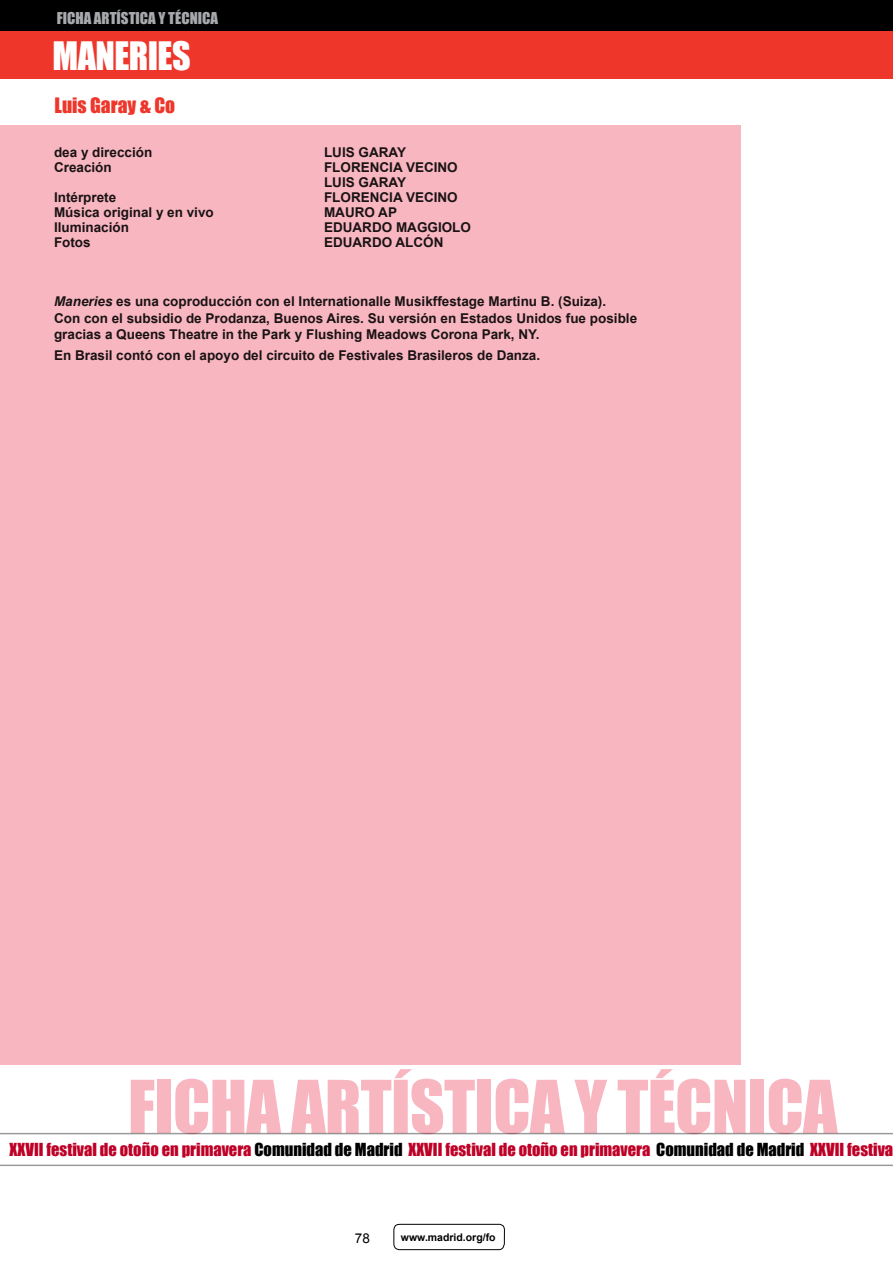
<style>
.page{position:relative;width:893px;height:1263px;background:#fff}
.page>*{position:absolute;margin:0;border:0;box-sizing:border-box;transform-origin:0 0}
.t1{font:67.5px "Impact";letter-spacing:-.01em;color:#f8b6c0}
.t2{font:36px "Impact";letter-spacing:-.015em;color:#fff}
.t3{font:19.5px "Impact";color:#ee362b}
.t4{font:16.5px "Impact";color:#be0027}
.t5{font:15px "Impact";color:#a7a9ac}
.t6{font:700 13.5px/16.2px "Arial";color:#000}
.t7{font:13.5px "Arial";color:#000}
.t8{font:700 10.5px "Arial";color:#000}
.s1{font-style:italic}
.s2{color:#000}
</style>
<div class="page">
<svg style="left:393px;top:1223px;width:112px;height:27px"></svg>
<div style="left:0;top:0;width:893px;height:40px;background:#000"></div>
<div style="left:0;top:125px;width:741px;height:940px;background:#f8b6c0"></div>
<div style="left:0;top:31px;width:893px;height:48px;background:#ee362b"></div>
<hr style="left:0;top:1133px;width:893px;height:1px;background:#000">
<hr style="left:0;top:1164px;width:893px;height:2px;background:#000">
<p class="t5" style="left:57px;top:6px;width:163px">FICHA ARTÍSTICA Y TÉCNICA</p>
<h2 class="t2" style="left:53px;top:28px;width:140px">MANERIES</h2>
<h3 class="t3" style="left:55px;top:90px;width:122px">Luis Garay &amp; Co</h3>
<p class="t6" style="left:54px;top:145px;width:100px">dea y dirección</p>
<p class="t6" style="left:324px;top:145px;width:84px">LUIS GARAY</p>
<p class="t6" style="left:54px;top:160px;width:59px">Creación</p>
<p class="t6" style="left:324px;top:160px;width:135px;line-height:15px">FLORENCIA VECINO<br>LUIS GARAY</p>
<p class="t6" style="left:54px;top:190px;width:64px">Intérprete</p>
<p class="t6" style="left:324px;top:190px;width:135px">FLORENCIA VECINO</p>
<p class="t6" style="left:54px;top:205px;width:161px">Música original y en vivo</p>
<p class="t6" style="left:324px;top:205px;width:74px">MAURO AP</p>
<p class="t6" style="left:54px;top:220px;width:77px">Iluminación</p>
<p class="t6" style="left:324px;top:220px;width:149px">EDUARDO MAGGIOLO</p>
<p class="t6" style="left:54px;top:235px;width:38px">Fotos</p>
<p class="t6" style="left:324px;top:235px;width:121px">EDUARDO ALCÓN</p>
<p class="t6" style="left:54px;top:294px;width:585px"><span class="s1">Maneries</span> es una coproducción con el Internationalle Musikffestage Martinu B. (Suiza).<br>Con con el subsidio de Prodanza, Buenos Aires. Su versión en Estados Unidos fue posible gracias a Queens Theatre in the Park y Flushing Meadows Corona Park, NY.</p>
<p class="t6" style="left:54px;top:348px;width:488px">En Brasil contó con el apoyo del circuito de Festivales Brasileros de Danza.</p>
<h1 class="t1" style="left:128px;top:1054px;width:711px">FICHA ARTÍSTICA Y TÉCNICA</h1>
<p class="t4" style="left:10px;top:1136px;width:885px">XXVII festival de otoño en primavera <span class="s2">Comunidad de Madrid</span> XXVII festival de otoño en primavera <span class="s2">Comunidad de Madrid</span> XXVII festiva</p>
<p class="t7" style="left:355px;top:1229px;width:17px">78</p>
<p class="t8" style="left:401px;top:1230px;width:96px">www.madrid.org/fo</p>
</div>
